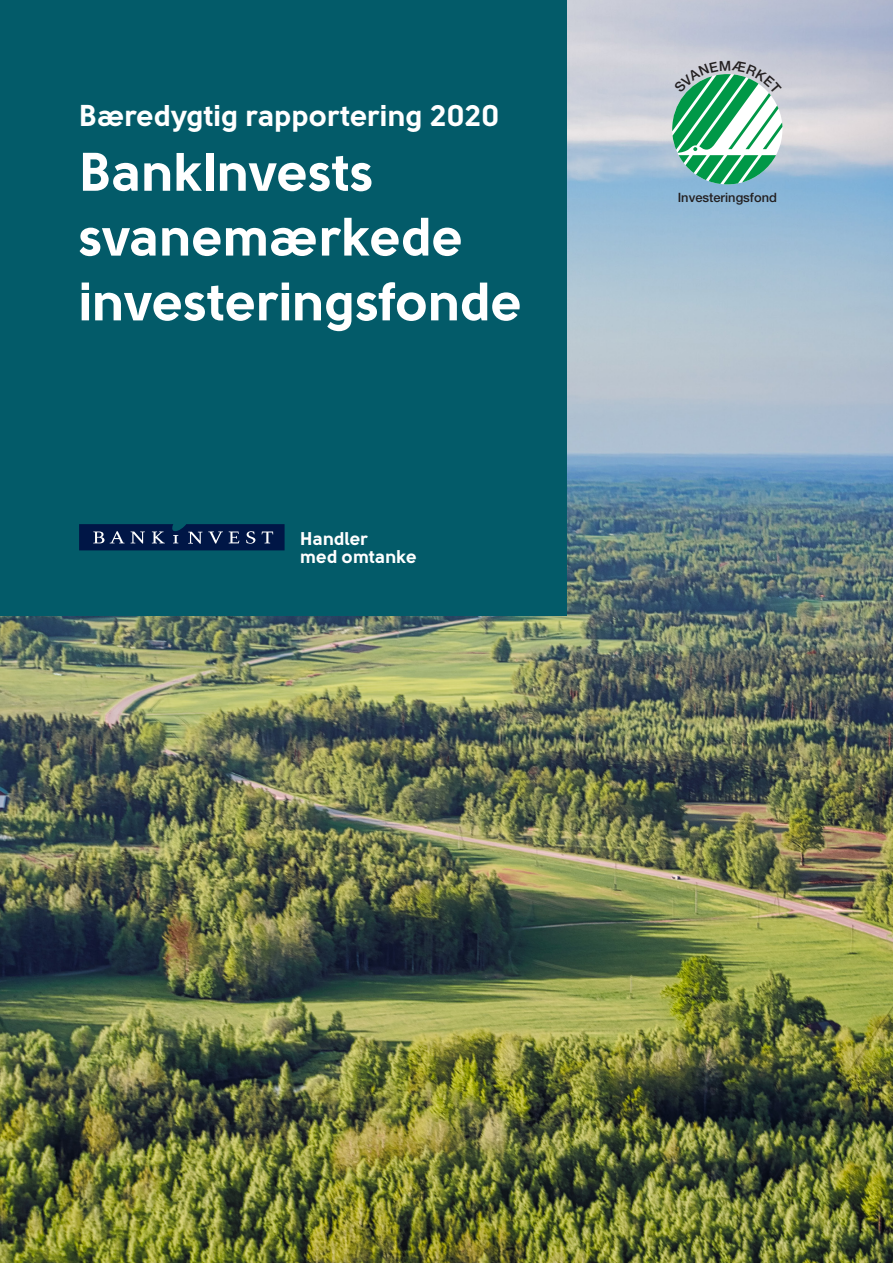
<style>
.page{position:relative;width:893px;height:1263px;background:#fff}
.page>*{position:absolute;margin:0;border:0;box-sizing:border-box;transform-origin:0 0}
.t1{font:700 54px/64.8px "Solomon Sans";letter-spacing:-.005em;color:#fff}
.t2{font:700 30px "Solomon Sans";letter-spacing:-.005em;color:#fff}
.t3{font:700 18.45px "Solomon Sans";color:#fff}
.t4{font:500 12.9px "Helvetica Neue LT Std";color:#231f20}
</style>
<div class="page">
<img style="left:0;top:0;width:893px;height:1263px">
<div style="left:0;top:0;width:567px;height:615px;background:#035b69"></div>
<svg style="left:79px;top:524px;width:206px;height:26px;background:#162c57"></svg>
<svg style="left:672px;top:61px;width:110px;height:123px"></svg>
<p class="t2" style="left:79px;top:98px;width:422px">Bæredygtig rapportering 2020</p>
<p class="t1" style="left:79px;top:139px;width:386px">BankInvests svanemærkede</p>
<p class="t1" style="left:79px;top:269px;width:445px">investeringsfonde</p>
<p class="t3" style="left:300px;top:527px;width:70px">Handler</p>
<p class="t3" style="left:300px;top:546px;width:118px">med omtanke</p>
<p class="t4" style="left:678px;top:189px;width:101px">Investeringsfond</p>
</div>
